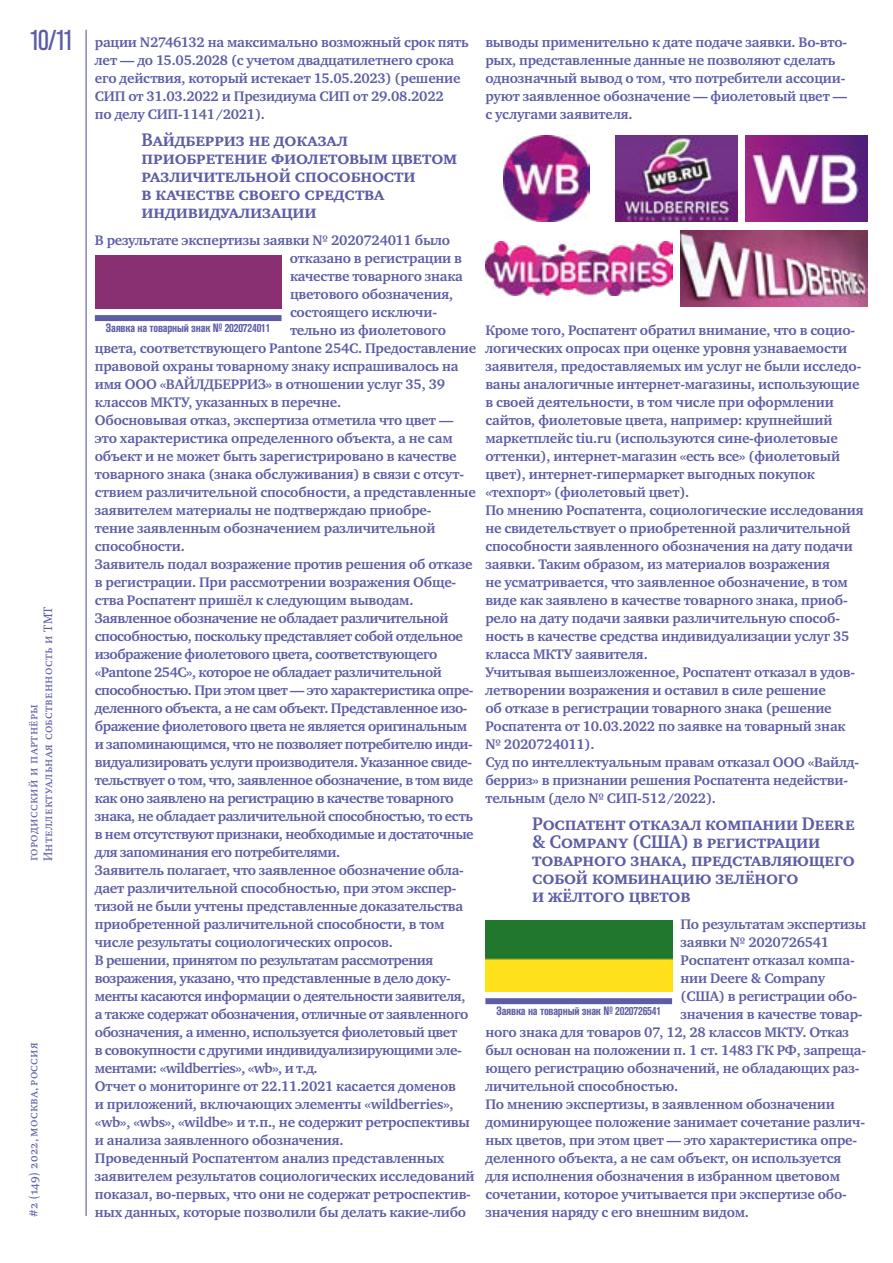
<style>
.page{position:relative;width:893px;height:1263px;background:#fff}
.page>*{position:absolute;margin:0;border:0;box-sizing:border-box;transform-origin:0 0}
.t1{font:700 18.75px/18px "Charter ITC";letter-spacing:-.01em;color:#5d5da6}
.t2{font:700 14.25px/18px "Charter ITC";letter-spacing:-.015em;color:#5d5da6}
.t3{font:700 14.25px "Charter ITC";letter-spacing:-.035em;color:#5d5da6}
.t4{font:12px/14.4px "Swift SCC";letter-spacing:.03em;color:#5d5da6}
.t5{font:700 condensed 12px "Akzidenz Grotesk CY";letter-spacing:-.015em;color:#5d5da6}
.s1{font-family:"Akzidenz Grotesk CY";font-weight:400;font-stretch:condensed;font-size:28.5px}
</style>
<div class="page">
<hr style="left:86px;top:30px;width:1px;height:1186px;background:#5d5da6">
<div style="left:95px;top:315px;width:187px;height:6px;background:#5d5da6"></div>
<div style="left:95px;top:255px;width:187px;height:54px;background:#893072"></div>
<img style="left:503px;top:136px;width:86px;height:86px">
<img style="left:616px;top:136px;width:121px;height:86px">
<img style="left:746px;top:136px;width:121px;height:86px">
<img style="left:485px;top:241px;width:187px;height:54px">
<img style="left:681px;top:230px;width:186px;height:76px">
<div style="left:485px;top:998px;width:187px;height:6px;background:#5d5da6"></div>
<img style="left:485px;top:921px;width:187px;height:71px">
<p class="t2" style="left:95px;top:33px;width:375px;text-indent:-65px"><span class="s1">10/11</span> рации N2746132 на максимально возможный срок пять лет — до 15.05.2028 (с учетом двадцатилетнего срока его действия, который истекает 15.05.2023) (решение СИП от 31.03.2022 и Президиума СИП от 29.08.2022<br>по делу СИП‑1141/2021).</p>
<h1 class="t1" style="left:142px;top:131px;width:317px">Вайдберриз не доказал приобретение фиолетовым цветом различительной способности<br>в качестве своего средства индивидуализации</h1>
<p class="t2" style="left:95px;top:231px;width:357px">В результате экспертизы заявки № 2020724011 было</p>
<p class="t4" style="left:26px;top:861px;width:256px;rotate:-90deg">городисский и партнёры<br>Интеллектуальная собственность и ТМТ</p>
<p class="t4" style="left:26px;top:1217px;width:176px;rotate:-90deg">#2 (149) 2022, москва, россия</p>
<p class="t2" style="left:290px;top:249px;width:174px">отказано в регистрации в</p>
<p class="t2" style="left:290px;top:267px;width:174px">качестве товарного знака</p>
<p class="t2" style="left:290px;top:285px;width:165px">цветового обозначения,</p>
<p class="t2" style="left:290px;top:303px;width:148px">состоящего исключи-</p>
<p class="t2" style="left:290px;top:321px;width:158px">тельно из фиолетового</p>
<p class="t2" style="left:95px;top:339px;width:383px">цвета, соответствующего Pantone 254С. Предоставление</p>
<p class="t2" style="left:95px;top:357px;width:365px">правовой охраны товарному знаку испрашивалось на</p>
<p class="t2" style="left:95px;top:375px;width:352px">имя ООО «ВАЙЛДБЕРРИЗ» в отношении услуг 35, 39</p>
<p class="t2" style="left:95px;top:393px;width:248px">классов МКТУ, указанных в перечне.</p>
<p class="t2" style="left:95px;top:411px;width:360px">Обосновывая отказ, экспертиза отметила что цвет —</p>
<p class="t2" style="left:95px;top:429px;width:359px">это характеристика определенного объекта, а не сам</p>
<p class="t2" style="left:95px;top:447px;width:363px">объект и не может быть зарегистрировано в качестве</p>
<p class="t2" style="left:95px;top:465px;width:371px">товарного знака (знака обслуживания) в связи с отсут-</p>
<p class="t2" style="left:95px;top:483px;width:383px">ствием различительной способности, а представленные</p>
<p class="t2" style="left:95px;top:501px;width:338px">заявителем материалы не подтверждаю приобре-</p>
<p class="t2" style="left:95px;top:519px;width:342px">тение заявленным обозначением различительной</p>
<p class="t2" style="left:95px;top:537px;width:92px">способности.</p>
<p class="t2" style="left:95px;top:555px;width:379px">Заявитель подал возражение против решения об отказе</p>
<p class="t2" style="left:95px;top:573px;width:363px">в регистрации. При рассмотрении возражения Обще-</p>
<p class="t2" style="left:95px;top:591px;width:320px">ства Роспатент пришёл к следующим выводам.</p>
<p class="t3" style="left:95px;top:609px;width:355px">Заявленное обозначение не обладает различительной</p>
<p class="t3" style="left:95px;top:627px;width:370px">способностью, поскольку представляет собой отдельное</p>
<p class="t3" style="left:95px;top:645px;width:344px">изображение фиолетового цвета, соответствующего</p>
<p class="t3" style="left:95px;top:663px;width:349px">«Pantone 254С», которое не обладает различительной</p>
<p class="t3" style="left:95px;top:681px;width:380px">способностью. При этом цвет — это характеристика опре-</p>
<p class="t3" style="left:95px;top:699px;width:374px">деленного объекта, а не сам объект. Представленное изо-</p>
<p class="t3" style="left:95px;top:717px;width:374px">бражение фиолетового цвета не является оригинальным</p>
<p class="t3" style="left:95px;top:735px;width:379px">и запоминающимся, что не позволяет потребителю инди-</p>
<p class="t3" style="left:95px;top:753px;width:379px">видуализировать услуги производителя. Указанное свиде-</p>
<p class="t3" style="left:95px;top:771px;width:380px">тельствует о том, что, заявленное обозначение, в том виде</p>
<p class="t3" style="left:95px;top:789px;width:361px">как оно заявлено на регистрацию в качестве товарного</p>
<p class="t3" style="left:95px;top:807px;width:380px">знака, не обладает различительной способностью, то есть</p>
<p class="t3" style="left:95px;top:825px;width:380px">в нем отсутствуют признаки, необходимые и достаточные</p>
<p class="t3" style="left:95px;top:843px;width:247px">для запоминания его потребителями.</p>
<p class="t2" style="left:95px;top:861px;width:370px">Заявитель полагает, что заявленное обозначение обла-</p>
<p class="t2" style="left:95px;top:879px;width:363px">дает различительной способностью, при этом экспер-</p>
<p class="t2" style="left:95px;top:897px;width:370px">тизой не были учтены представленные доказательства</p>
<p class="t2" style="left:95px;top:915px;width:351px">приобретенной различительной способности, в том</p>
<p class="t2" style="left:95px;top:933px;width:299px">числе результаты социологических опросов.</p>
<p class="t3" style="left:95px;top:951px;width:340px">В решении, принятом по результатам рассмотрения</p>
<p class="t3" style="left:95px;top:969px;width:357px">возражения, указано, что представленные в дело доку-</p>
<p class="t3" style="left:95px;top:987px;width:372px">менты касаются информации о деятельности заявителя,</p>
<p class="t3" style="left:95px;top:1005px;width:375px">а также содержат обозначения, отличные от заявленного</p>
<p class="t3" style="left:95px;top:1023px;width:364px">обозначения, а именно, используется фиолетовый цвет</p>
<p class="t3" style="left:95px;top:1041px;width:368px">в совокупности с другими индивидуализирующими эле-</p>
<p class="t3" style="left:95px;top:1059px;width:224px">ментами: «wildberries», «wb», и т.д.</p>
<p class="t2" style="left:95px;top:1077px;width:363px">Отчет о мониторинге от 22.11.2021 касается доменов</p>
<p class="t2" style="left:95px;top:1095px;width:360px">и приложений, включающих элементы «wildberries»,</p>
<p class="t2" style="left:95px;top:1113px;width:377px">«wb», «wbs», «wildbe» и т.п., не содержит ретроспективы</p>
<p class="t2" style="left:95px;top:1131px;width:250px">и анализа заявленного обозначения.</p>
<p class="t2" style="left:95px;top:1149px;width:351px">Проведенный Роспатентом анализ представленных</p>
<p class="t2" style="left:95px;top:1167px;width:381px">заявителем результатов социологических исследований</p>
<p class="t2" style="left:95px;top:1185px;width:378px">показал, во‑первых, что они не содержат ретроспектив-</p>
<p class="t2" style="left:95px;top:1203px;width:373px">ных данных, которые позволили бы делать какие-либо</p>
<p class="t5" style="left:106px;top:321px;width:166px">Заявка на товарный знак № 2020724011</p>
<p class="t2" style="left:485px;top:33px;width:363px">выводы применительно к дате подаче заявки. Во-вто&shy;рых, представленные данные не позволяют сделать однозначный вывод о том, что потребители ассоции&shy;руют заявленное обозначение — фиолетовый цвет — с услугами заявителя.</p>
<p class="t2" style="left:485px;top:321px;width:380px">Кроме того, Роспатент обратил внимание, что в социо&shy;логических опросах при оценке уровня узнаваемости заявителя, предоставляемых им услуг не были исследо&shy;ваны аналогичные интернет-магазины, использующие в своей деятельности, в том числе при оформлении сайтов, фиолетовые цвета, например: крупнейший маркетплейс tiu.ru (используются сине-фиолетовые оттенки), интернет-магазин «есть все» (фиолетовый цвет), интернет-гипермаркет выгодных покупок «техпорт» (фиолетовый цвет).<br>По мнению Роспатента, социологические исследования не свидетельствует о приобретенной различительной способности заявленного обозначения на дату подачи заявки. Таким образом, из материалов возражения<br>не усматривается, что заявленное обозначение, в том виде как заявлено в качестве товарного знака, приоб&shy;рело на дату подачи заявки различительную способ&shy;ность в качестве средства индивидуализации услуг 35 класса МКТУ заявителя.<br>Учитывая вышеизложенное, Роспатент отказал в удов&shy;летворении возражения и оставил в силе решение<br>об отказе в регистрации товарного знака (решение Роспатента от 10.03.2022 по заявке на товарный знак № 2020724011).<br>Суд по интеллектуальным правам отказал ООО «Вайлд&shy;берриз» в признании решения Роспатента недействи&shy;тельным (дело № СИП‑512/2022).</p>
<h1 class="t1" style="left:532px;top:815px;width:324px">Роспатент отказал компании Deere &amp; Company (США) в регистрации товарного знака, представляющего собой комбинацию зелёного<br>и жёлтого цветов</h1>
<p class="t2" style="left:680px;top:915px;width:187px">По результатам экспертизы</p>
<p class="t2" style="left:681px;top:933px;width:150px">заявки № 2020726541</p>
<p class="t2" style="left:681px;top:951px;width:176px">Роспатент отказал компа-</p>
<p class="t2" style="left:681px;top:969px;width:146px">нии Deere &amp; Company</p>
<p class="t2" style="left:681px;top:987px;width:178px">(США) в регистрации обо-</p>
<p class="t2" style="left:681px;top:1005px;width:184px">значения в качестве товар-</p>
<p class="t2" style="left:485px;top:1023px;width:365px">ного знака для товаров 07, 12, 28 классов МКТУ. Отказ</p>
<p class="t2" style="left:485px;top:1041px;width:382px">был основан на положении п. 1 ст. 1483 ГК РФ, запреща-</p>
<p class="t2" style="left:485px;top:1059px;width:375px">ющего регистрацию обозначений, не обладающих раз-</p>
<p class="t2" style="left:485px;top:1077px;width:194px">личительной способностью.</p>
<p class="t2" style="left:485px;top:1095px;width:351px">По мнению экспертизы, в заявленном обозначении</p>
<p class="t2" style="left:485px;top:1113px;width:381px">доминирующее положение занимает сочетание различ-</p>
<p class="t2" style="left:485px;top:1131px;width:373px">ных цветов, при этом цвет — это характеристика опре-</p>
<p class="t2" style="left:485px;top:1149px;width:358px">деленного объекта, а не сам объект, он используется</p>
<p class="t2" style="left:485px;top:1167px;width:356px">для исполнения обозначения в избранном цветовом</p>
<p class="t2" style="left:485px;top:1185px;width:363px">сочетании, которое учитывается при экспертизе обо-</p>
<p class="t2" style="left:485px;top:1203px;width:265px">значения наряду с его внешним видом.</p>
<p class="t5" style="left:496px;top:1004px;width:166px">Заявка на товарный знак № 2020726541</p>
</div>
